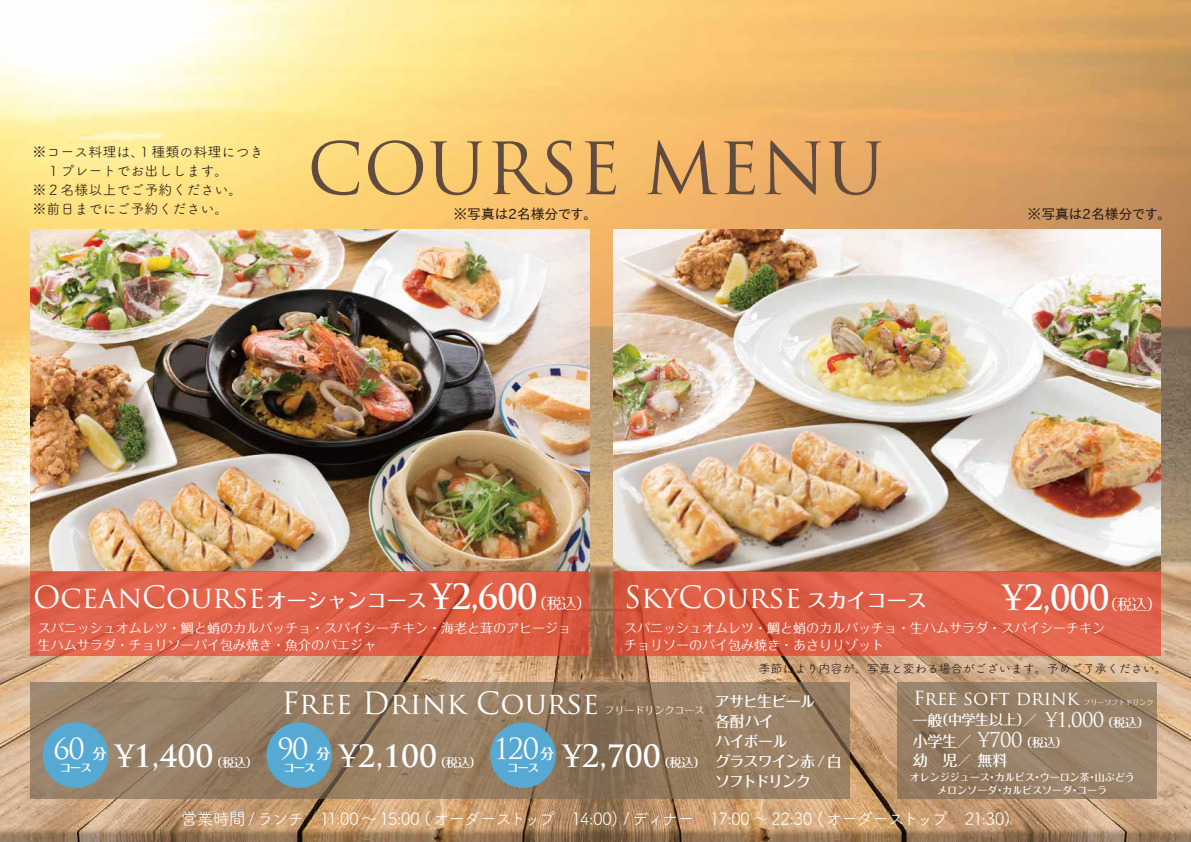
<style>
.page{position:relative;width:1191px;height:842px;background:#fff}
.page>*{position:absolute;margin:0;border:0;box-sizing:border-box;transform-origin:0 0}
.t1{font:70px "Trajan Pro";color:#604c3f}
.t2{font:700 34px "Trajan Pro";letter-spacing:-.025em;color:#fff}
.t3{font:30px "Trajan Pro";color:#fff}
.t4{font:700 30px "Trajan Pro";color:#fff}
.t5{font:28.4px "Trajan Pro";letter-spacing:-.055em;color:#fff}
.t6{font:500 20px "Folk Pro";color:#fff}
.t7{font:19px "Trajan Pro";letter-spacing:-.015em;color:#fff}
.t8{font:17px "Tsuku A Rd Gothic";letter-spacing:-.085em;color:#fff}
.t9{font:500 15px/20px "Folk Pro";letter-spacing:-.05em;color:#fff}
.t10{font:15px "Folk Pro";color:#fff}
.t11{font:700 14.2px "Folk Pro";color:#fff}
.t12{font:14px/19px "Tsuku A Rd Gothic";color:#221815}
.t13{font:500 14px "Folk Pro";letter-spacing:-.02em;color:#fff}
.t14{font:13.8px "IPAP Gothic";color:#221815}
.t15{font:13px/17.3px "Folk Pro";color:#fff}
.t16{font:12px "Tsuku A Rd Gothic";color:#221815}
.t17{font:500 12px "Folk Pro";color:#fff}
.t18{font:700 11.4px "Folk Pro";letter-spacing:-.095em;color:#fff}
.t19{font:500 10px/13px "Folk Pro";color:#fff;text-align:center}
.t20{font:10px "Folk Pro";color:#fff}
.t21{font:7px "Folk Pro";color:#fff}
.s1{font-size:15px}
.s2{font-family:"Trajan Pro";font-weight:400;font-size:20px}
.s3{font-size:12px}
.s4{font-family:"Folk Pro";font-weight:700;font-size:14.2px}
</style>
<div class="page">
<img style="left:0;top:0;width:1191px;height:842px">
<img style="left:31px;top:230px;width:558px;height:341px">
<img style="left:613px;top:230px;width:547px;height:341px">
<svg style="left:30px;top:682px;width:820px;height:117px;background:#957d62"></svg>
<svg style="left:897px;top:682px;width:259px;height:117px;background:#977f66"></svg>
<svg style="left:613px;top:571px;width:547px;height:85px;background:#de5f47"></svg>
<svg style="left:30px;top:571px;width:559px;height:85px;background:#de5f47"></svg>
<div style="left:43px;top:722px;width:65px;height:66px;background:#56a9d2;border-radius:50%"></div>
<div style="left:266px;top:722px;width:66px;height:66px;background:#56a9d2;border-radius:50%"></div>
<div style="left:490px;top:722px;width:66px;height:66px;background:#56a9d2;border-radius:50%"></div>
<p class="t12" style="left:32px;top:141px;width:232px">※コース料理は、１種類の料理につき　１プレートでお出しします。<br>※２名様以上でご予約ください。　※前日までにご予約ください。</p>
<h1 class="t1" style="left:307px;top:124px;width:579px">COURSE MENU</h1>
<p class="t14" style="left:453px;top:206px;width:138px">※写真は2名様分です。</p>
<p class="t14" style="left:1027px;top:206px;width:138px">※写真は2名様分です。</p>
<h2 class="t2" style="left:431px;top:576px;width:108px">¥2,600</h2>
<h2 class="t2" style="left:1003px;top:576px;width:108px">¥2,000</h2>
<h3 class="t3" style="left:33px;top:578px;width:233px">OceanCourse</h3>
<h3 class="t3" style="left:624px;top:578px;width:179px">SkyCourse</h3>
<h3 class="t6" style="left:806px;top:583px;width:121px">スカイコース</h3>
<h3 class="t6" style="left:267px;top:583px;width:161px">オーシャンコース</h3>
<p class="t15" style="left:38px;top:617px;width:534px">スパニッシュオムレツ・鯛と蛸のカルパッチョ・スパイシーチキン・海老と茸のアヒージョ生ハムサラダ・チョリソーパイ包み焼き・魚介のパエジャ</p>
<p class="t15" style="left:624px;top:617px;width:482px">スパニッシュオムレツ・鯛と蛸のカルパッチョ・生ハムサラダ・スパイシーチキンチョリソーのパイ包み焼き・あさりリゾット</p>
<p class="t10" style="left:532px;top:591px;width:61px">（税込）</p>
<p class="t10" style="left:1102px;top:591px;width:61px">（税込）</p>
<p class="t16" style="left:758px;top:659px;width:409px">季節により内容が、写真と変わる場合がございます。予めご了承ください。</p>
<h3 class="t3" style="left:281px;top:684px;width:319px">Free Drink Course</h3>
<h3 class="t7" style="left:913px;top:686px;width:167px">Free soft drink</h3>
<p class="t9" style="left:715px;top:689px;width:128px">アサヒ生ビール<br>各酎ハイ<br>ハイボール<br>グラスワイン赤 / 白ソフトドリンク</p>
<p class="t21" style="left:1083px;top:696px;width:71px">フリーソフトドリンク</p>
<p class="t20" style="left:604px;top:702px;width:101px">フリードリンクコース</p>
<p class="t13" style="left:912px;top:708px;width:238px"><span class="s1">一般</span>（中学生以上）<span class="s1">／</span> <span class="s2">¥1,000</span><sub>（税込）</sub></p>
<p class="t9" style="left:912px;top:730px;width:156px;line-height:18.4px">小学生／ <span class="s2">¥700</span><span class="s3">（税込）</span>幼　児／無料</p>
<p class="t11" style="left:316px;top:742px;width:16px">分</p>
<h3 class="t5" style="left:493px;top:731px;width:47px">120</h3>
<p class="t18" style="left:507px;top:758px;width:34px">コース</p>
<h3 class="t5" style="left:54px;top:731px;width:55px">60 <span class="s4">分</span></h3>
<h3 class="t5" style="left:277px;top:731px;width:33px">90</h3>
<p class="t18" style="left:283px;top:758px;width:34px">コース</p>
<h3 class="t4" style="left:116px;top:737px;width:99px">¥1,400</h3>
<h3 class="t4" style="left:340px;top:737px;width:99px">¥2,100</h3>
<h3 class="t4" style="left:563px;top:737px;width:99px">¥2,700</h3>
<p class="t11" style="left:540px;top:742px;width:16px">分</p>
<p class="t17" style="left:210px;top:752px;width:49px">（税込）</p>
<p class="t17" style="left:434px;top:752px;width:49px">（税込）</p>
<p class="t17" style="left:658px;top:752px;width:49px">（税込）</p>
<p class="t18" style="left:60px;top:758px;width:34px">コース</p>
<p class="t19" style="left:909px;top:769px;width:227px">オレンジジュース・カルピス・ウーロン茶・山ぶどうメロンソーダ・カルピスソーダ・コーラ</p>
<h3 class="t8" style="left:181px;top:805px;width:831px">営業時間 /ランチ　11:00 ～15:00 ( オーダーストップ　14:00) / ディナー　17:00 ～ 22:30 ( オーダーストップ　21:30)</h3>
</div>
